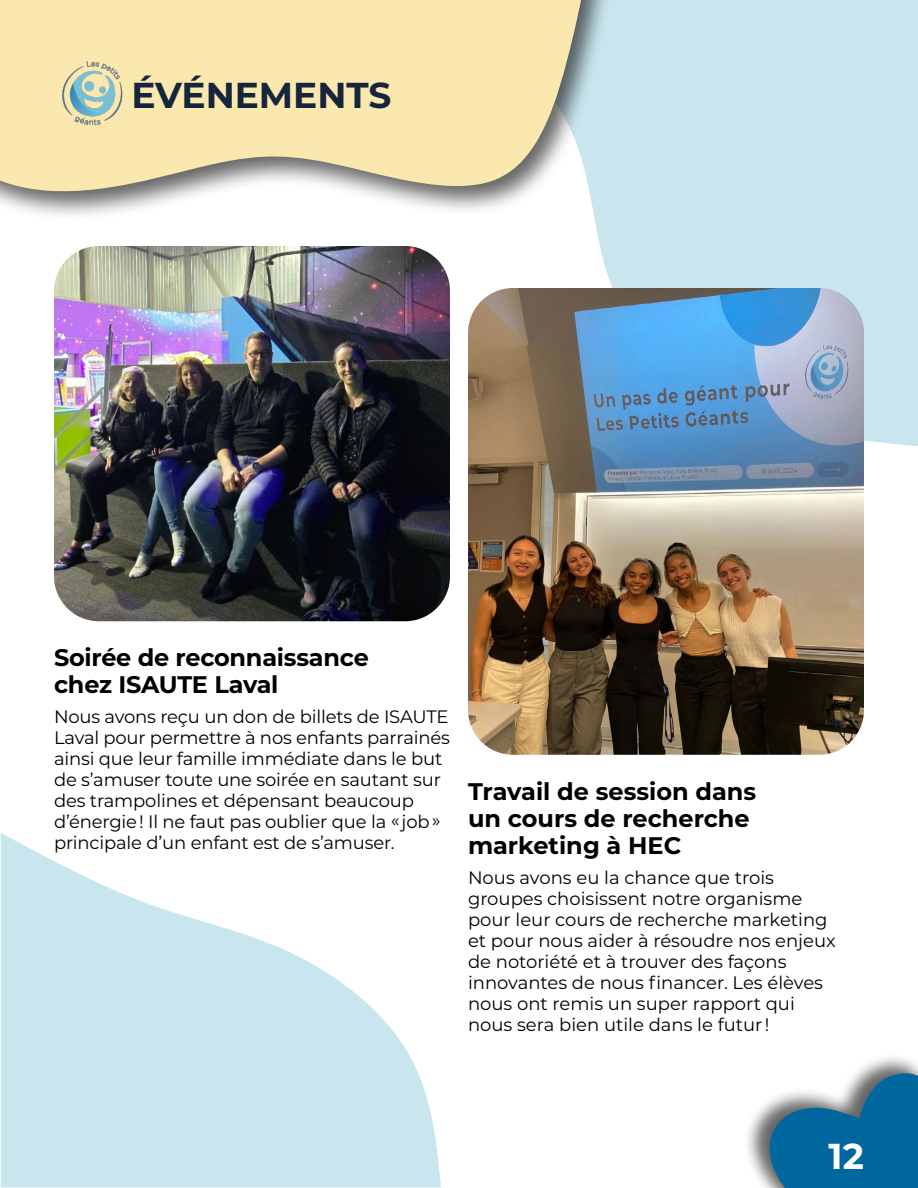
<style>
.page{position:relative;width:918px;height:1188px;background:#fff}
.page>*{position:absolute;margin:0;border:0;box-sizing:border-box;transform-origin:0 0}
.t1{font:700 36px "Montserrat";color:#15253b}
.t2{font:700 36px "Montserrat";color:#fff}
.t3{font:700 24px/27px "Montserrat";letter-spacing:-.005em;color:#000}
.t4{font:18px/21px "Montserrat";letter-spacing:-.01em;color:#000}
</style>
<div class="page">
<div style="left:595px;top:0;width:323px;height:446px;background:#c9e6ef"></div>
<svg style="left:1px;top:833px;width:440px;height:355px;fill:#c9e6ef"></svg>
<img style="left:468px;top:288px;width:396px;height:467px">
<img style="left:54px;top:246px;width:396px;height:375px">
<div style="left:0;top:0;width:617px;height:222px;background:#000;opacity:.6"></div>
<svg style="left:0;top:0;width:601px;height:202px;background:#ede0b3"></svg>
<div style="left:743px;top:1053px;width:175px;height:135px;background:#000;opacity:.6"></div>
<svg style="left:757px;top:1066px;width:161px;height:122px"></svg>
<img style="left:54px;top:54px;width:77px;height:77px">
<h1 class="t1" style="left:131px;top:69px;width:262px">ÉVÉNEMENTS</h1>
<h2 class="t3" style="left:54px;top:643px;width:316px">Soirée de reconnaissance chez ISAUTE Laval</h2>
<p class="t4" style="left:54px;top:705px;width:397px">Nous avons reçu un don de billets de ISAUTE Laval pour permettre à nos enfants parrainés ainsi que leur famille immédiate dans le but de s’amuser toute une soirée en sautant sur des trampolines et dépensant beaucoup d’énergie ! Il ne faut pas oublier que la « job » principale d’un enfant est de s’amuser.</p>
<h2 class="t3" style="left:468px;top:776px;width:290px">Travail de session dans un cours de recherche marketing à HEC</h2>
<p class="t4" style="left:468px;top:866px;width:369px">Nous avons eu la chance que trois groupes choisissent notre organisme pour leur cours de recherche marketing et pour nous aider à résoudre nos enjeux de notoriété et à trouver des façons innovantes de nous financer. Les élèves nous ont remis un super rapport qui nous sera bien utile dans le futur !</p>
<h1 class="t2" style="left:829px;top:1130px;width:37px">12</h1>
</div>
